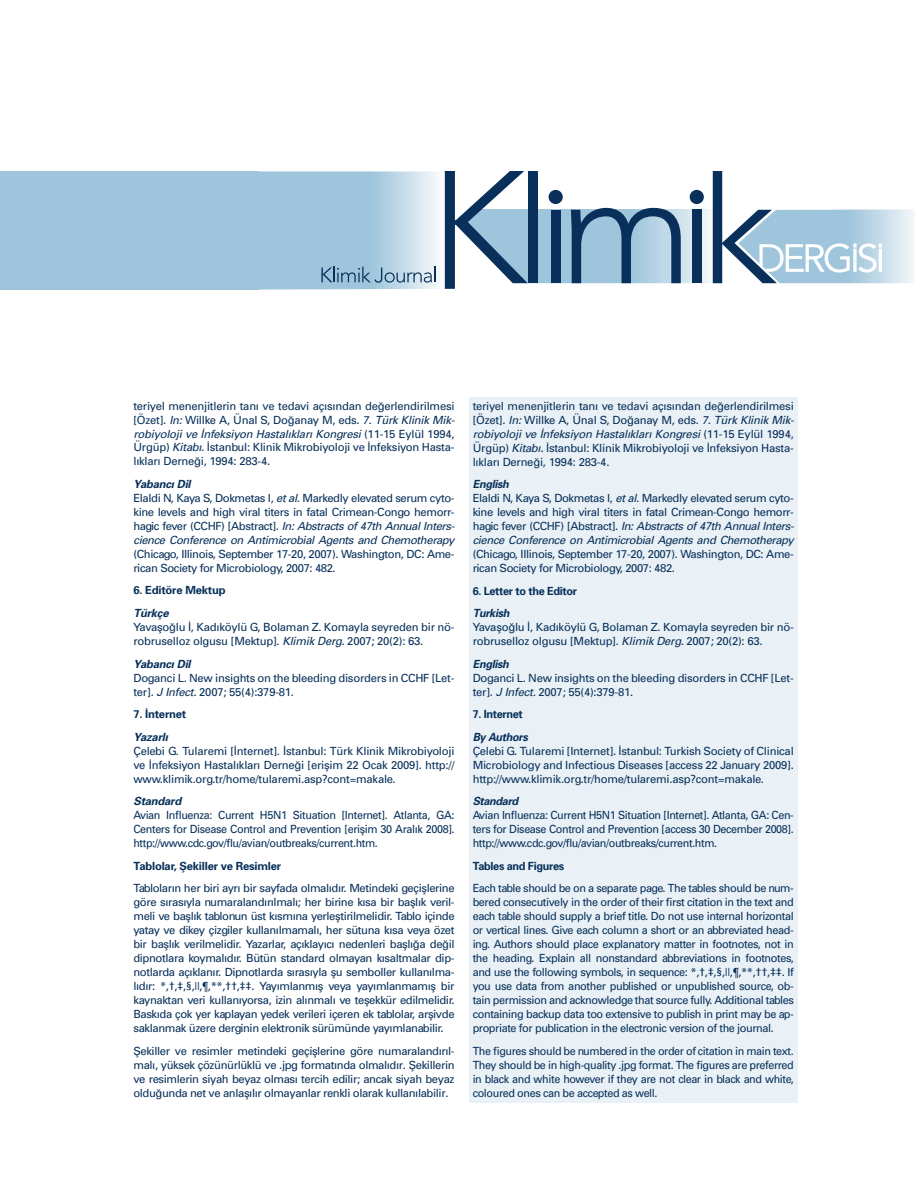
<style>
.page{position:relative;width:915px;height:1191px;background:#fff}
.page>*{position:absolute;margin:0;border:0;box-sizing:border-box;transform-origin:0 0}
.t1{font:11.25px/14px "Univers Tr";letter-spacing:-.025em;color:#08305a;text-align:justify}
.t2{font:11.25px/14px "Univers Tr";letter-spacing:-.025em;color:#08305a;text-align:justify;scale:.96 1}
.t3{font:11.25px "Univers Bold Tr";letter-spacing:-.02em;color:#08305a}
.t4{font:11.25px "Univers Bold Ita Tr";letter-spacing:-.03em;color:#08305a}
.s1{font-family:"Univers Italic Tr"}
</style>
<div class="page">
<div style="left:469px;top:398px;width:328px;height:704px;background:#e9f1f6"></div>
<svg style="left:258px;top:171px;width:656px;height:118px"></svg>
<div style="left:0;top:171px;width:258px;height:118px;background:#9ec5db"></div>
<p class="t1" style="left:133px;top:398px;width:323px">teriyel menenjitlerin tanı ve tedavi açısından değerlendirilmesi [Özet]. <span class="s1">In:</span> Willke A, Ünal S, Doğanay M, eds. <span class="s1">7. Türk Klinik Mik&shy;robiyoloji ve İnfeksiyon Hastalıkları Kongresi</span> (11-15 Eylül 1994, Ürgüp) <span class="s1">Kitabı.</span> İstanbul: Klinik Mikrobiyoloji ve İnfeksiyon Hasta&shy;lıkları Derneği, 1994: 283-4.</p>
<p class="t4" style="left:133px;top:477px;width:59px">Yabancı Dil</p>
<p class="t1" style="left:133px;top:491px;width:323px">Elaldi N, Kaya S, Dokmetas I, <span class="s1">et al.</span> Markedly elevated serum cyto&shy;kine levels and high viral titers in fatal Crimean-Congo hemorr&shy;hagic fever (CCHF) [Abstract]. <span class="s1">In: Abstracts of 47th Annual Inters&shy;cience Conference on Antimicrobial Agents and Chemotherapy </span>(Chicago, Illinois, September 17-20, 2007). Washington, DC: Ame&shy;rican Society for Microbiology, 2007: 482.</p>
<p class="t3" style="left:133px;top:583px;width:94px">6. Editöre Mektup</p>
<p class="t4" style="left:133px;top:605px;width:37px">Türkçe</p>
<p class="t1" style="left:133px;top:620px;width:322px">Yavaşoğlu İ, Kadıköylü G, Bolaman Z. Komayla seyreden bir nö&shy;robruselloz olgusu [Mektup]. <span class="s1">Klimik Derg.</span> 2007; 20(2): 63.</p>
<p class="t4" style="left:133px;top:656px;width:59px">Yabancı Dil</p>
<p class="t1" style="left:133px;top:670px;width:322px">Doganci L. New insights on the bleeding disorders in CCHF [Let&shy;ter]. <span class="s1">J Infect.</span> 2007; 55(4):379-81.</p>
<p class="t3" style="left:133px;top:707px;width:54px">7. İnternet</p>
<p class="t4" style="left:133px;top:729px;width:36px">Yazarlı</p>
<p class="t1" style="left:133px;top:743px;width:322px">Çelebi G. Tularemi [İnternet]. İstanbul: Türk Klinik Mikrobiyoloji ve İnfeksiyon Hastalıkları Derneği [erişim 22 Ocak 2009]. http:// www.klimik.org.tr/home/tularemi.asp?cont=makale.</p>
<p class="t4" style="left:133px;top:794px;width:49px">Standard</p>
<p class="t2" style="left:133px;top:808px;width:336px">Avian Influenza: Current H5N1 Situation [Internet]. Atlanta, GA:<br>Centers for Disease Control and Prevention [erişim 30 Aralık 2008]. http://www.cdc.gov/flu/avian/outbreaks/current.htm.</p>
<p class="t3" style="left:133px;top:858px;width:149px">Tablolar, Şekiller ve Resimler</p>
<p class="t1" style="left:133px;top:881px;width:322px">Tabloların her biri ayrı bir sayfada olmalıdır. Metindeki geçişlerine göre sırasıyla numaralandırılmalı; her birine kısa bir başlık veril&shy;meli ve başlık tablonun üst kısmına yerleştirilmelidir. Tablo içinde yatay ve dikey çizgiler kullanılmamalı, her sütuna kısa veya özet bir başlık verilmelidir. Yazarlar, açıklayıcı nedenleri başlığa değil dipnotlara koymalıdır. Bütün standard olmayan kısaltmalar dip&shy;notlarda açıklanır. Dipnotlarda sırasıyla şu semboller kullanılma&shy;lıdır: *,†,‡,§,||,¶,**,††,‡‡. Yayımlanmış veya yayımlanmamış bir kaynaktan veri kullanıyorsa, izin alınmalı ve teşekkür edilmelidir.<br>Baskıda çok yer kaplayan yedek verileri içeren ek tablolar, arşivde saklanmak üzere derginin elektronik sürümünde yayımlanabilir.</p>
<p class="t1" style="left:133px;top:1043px;width:322px">Şekiller ve resimler metindeki geçişlerine göre numaralandırıl&shy;malı, yüksek çözünürlüklü ve .jpg formatında olmalıdır. Şekillerin ve resimlerin siyah beyaz olması tercih edilir; ancak siyah beyaz olduğunda net ve anlaşılır olmayanlar renkli olarak kullanılabilir.</p>
<p class="t1" style="left:472px;top:398px;width:323px">teriyel menenjitlerin tanı ve tedavi açısından değerlendirilmesi [Özet]. <span class="s1">In:</span> Willke A, Ünal S, Doğanay M, eds. <span class="s1">7. Türk Klinik Mik&shy;robiyoloji ve İnfeksiyon Hastalıkları Kongresi</span> (11-15 Eylül 1994, Ürgüp) <span class="s1">Kitabı.</span> İstanbul: Klinik Mikrobiyoloji ve İnfeksiyon Hasta&shy;lıkları Derneği, 1994: 283-4.</p>
<p class="t4" style="left:472px;top:477px;width:38px">English</p>
<p class="t1" style="left:472px;top:491px;width:323px">Elaldi N, Kaya S, Dokmetas I, <span class="s1">et al.</span> Markedly elevated serum cyto&shy;kine levels and high viral titers in fatal Crimean-Congo hemorr&shy;hagic fever (CCHF) [Abstract]. <span class="s1">In: Abstracts of 47th Annual Inters&shy;cience Conference on Antimicrobial Agents and Chemotherapy </span>(Chicago, Illinois, September 17-20, 2007). Washington, DC: Ame&shy;rican Society for Microbiology, 2007: 482.</p>
<p class="t3" style="left:472px;top:583px;width:106px">6. Letter to the Editor</p>
<p class="t4" style="left:472px;top:606px;width:38px">Turkish</p>
<p class="t1" style="left:472px;top:620px;width:322px">Yavaşoğlu İ, Kadıköylü G, Bolaman Z. Komayla seyreden bir nö&shy;robruselloz olgusu [Mektup]. <span class="s1">Klimik Derg.</span> 2007; 20(2): 63.</p>
<p class="t4" style="left:472px;top:656px;width:38px">English</p>
<p class="t1" style="left:472px;top:670px;width:322px">Doganci L. New insights on the bleeding disorders in CCHF [Let&shy;ter]. <span class="s1">J Infect.</span> 2007; 55(4):379-81.</p>
<p class="t3" style="left:472px;top:707px;width:52px">7. Internet</p>
<p class="t4" style="left:472px;top:729px;width:57px">By Authors</p>
<p class="t1" style="left:472px;top:743px;width:322px">Çelebi G. Tularemi [Internet]. İstanbul: Turkish Society of Clinical Microbiology and Infectious Diseases [access 22 January 2009]. http://www.klimik.org.tr/home/tularemi.asp?cont=makale.</p>
<p class="t4" style="left:472px;top:794px;width:47px">Standard</p>
<p class="t2" style="left:472px;top:808px;width:336px">Avian Influenza: Current H5N1 Situation [Internet]. Atlanta, GA: Cen&shy;ters for Disease Control and Prevention [access 30 December 2008]. http://www.cdc.gov/flu/avian/outbreaks/current.htm.</p>
<p class="t3" style="left:472px;top:858px;width:93px">Tables and Figures</p>
<p class="t1" style="left:472px;top:881px;width:322px">Each table should be on a separate page. The tables should be num&shy;bered consecutively in the order of their first citation in the text and each table should supply a brief title. Do not use internal horizontal or vertical lines. Give each column a short or an abbreviated head&shy;ing. Authors should place explanatory matter in footnotes, not in the heading. Explain all nonstandard abbreviations in footnotes, and use the following symbols, in sequence: *,†,‡,§,||,¶,**,††,‡‡. If you use data from another published or unpublished source, ob&shy;tain permission and acknowledge that source fully. Additional tables containing backup data too extensive to publish in print may be ap&shy;propriate for publication in the electronic version of the journal.</p>
<p class="t2" style="left:472px;top:1043px;width:336px">The figures should be numbered in the order of citation in main text.<br>They should be in high-quality .jpg format. The figures are preferred in black and white however if they are not clear in black and white, coloured ones can be accepted as well.</p>
</div>
